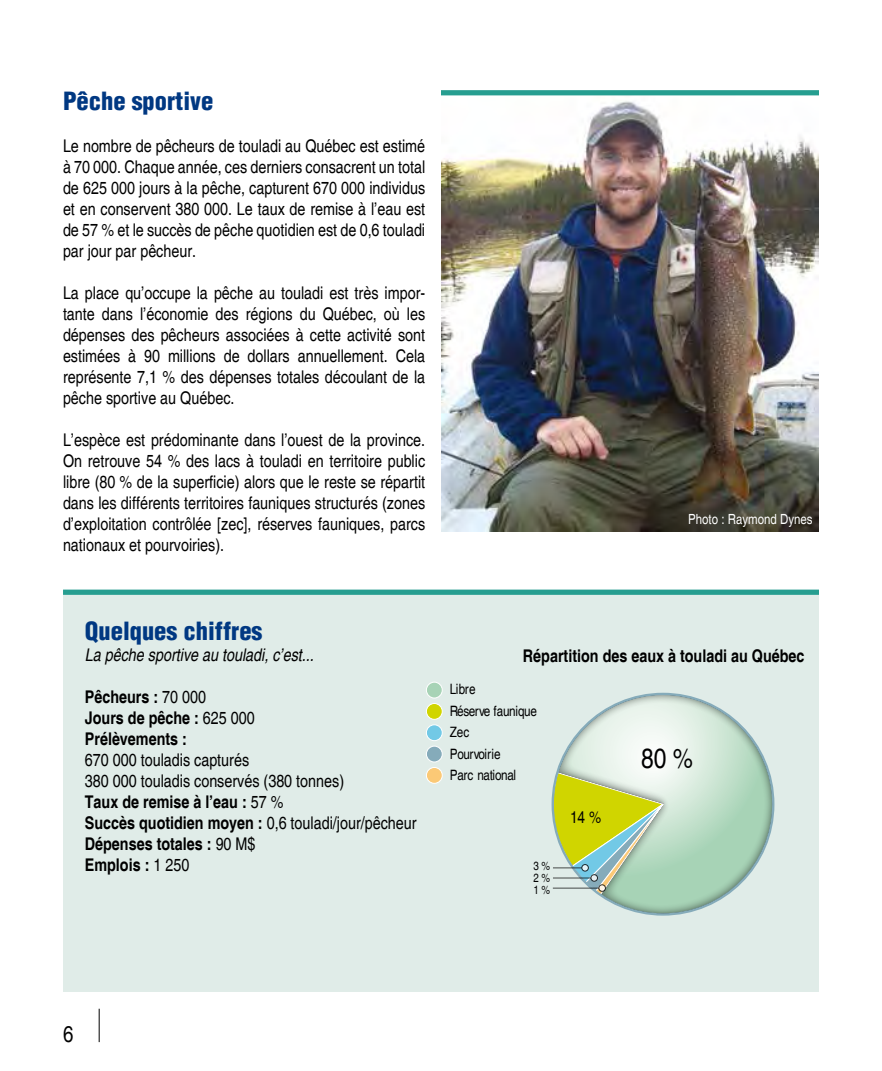
<style>
.page{position:relative;width:882px;height:1071px;background:#fff}
.page>*{position:absolute;margin:0;border:0;box-sizing:border-box;transform-origin:0 0}
.t1{font:condensed 27.82px "Helvetica";color:#000}
.t2{font:900 condensed 24.5px "Helvetica";color:#003882}
.t3{font:condensed 22.75px "Helvetica";color:#000}
.t4{font:condensed 17.5px/21px "Helvetica";color:#000;text-align:justify}
.t5{font:700 condensed 17.5px/21px "Helvetica";color:#000}
.t6{font:italic condensed 17.5px "Helvetica";color:#000}
.t7{font:condensed 16.62px "Helvetica";color:#000}
.t8{font:condensed 14.35px/21.3px "Helvetica";letter-spacing:-.025em;color:#000}
.t9{font:condensed 14px "Helvetica";color:#fff}
.t10{font:condensed 11.9px/11.9px "Helvetica";color:#000;text-align:justify}
.s1{font-weight:400}
.s2{font-weight:700}
</style>
<div class="page">
<hr style="left:99px;top:1009px;width:1px;height:33px;background:#000">
<img style="left:441px;top:95px;width:378px;height:437px">
<div style="left:441px;top:90px;width:378px;height:5px;background:#269e90"></div>
<div style="left:63px;top:592px;width:756px;height:400px;background:#e0ece8"></div>
<div style="left:63px;top:590px;width:756px;height:5px;background:#269e90"></div>
<svg style="left:557px;top:694px;width:216px;height:219px"></svg>
<svg style="left:551px;top:772px;width:113px;height:123px"></svg>
<div style="left:599px;top:885px;width:7px;height:7px;border:1px solid #000;border-radius:50%"></div>
<div style="left:426px;top:682px;width:16px;height:16px;background:#a7d3b6;border-radius:50%"></div>
<div style="left:426px;top:682px;width:17px;height:16px;border:1px solid #fff;border-radius:50%"></div>
<div style="left:426px;top:703px;width:16px;height:16px;background:#d0d500;border-radius:50%"></div>
<div style="left:426px;top:703px;width:17px;height:17px;border:1px solid #fff;border-radius:50%"></div>
<div style="left:426px;top:725px;width:16px;height:16px;background:#72c9e6;border-radius:50%"></div>
<div style="left:426px;top:725px;width:17px;height:16px;border:1px solid #fff;border-radius:50%"></div>
<div style="left:426px;top:746px;width:16px;height:16px;background:#85abba;border-radius:50%"></div>
<div style="left:426px;top:746px;width:17px;height:16px;border:1px solid #fff;border-radius:50%"></div>
<div style="left:426px;top:767px;width:16px;height:16px;background:#fbc976;border-radius:50%"></div>
<div style="left:426px;top:767px;width:17px;height:17px;border:1px solid #fff;border-radius:50%"></div>
<h2 class="t2" style="left:63px;top:85px;width:152px">Pêche sportive</h2>
<p class="t4" style="left:63px;top:135px;width:364px">Le nombre de pêcheurs de touladi au Québec est estimé à 70 000. Chaque année, ces derniers consacrent un total de 625 000 jours à la pêche, capturent 670 000 individus et en conservent 380 000. Le taux de remise à l’eau est de 57 % et le succès de pêche quotidien est de 0,6 touladi par jour par pêcheur.</p>
<p class="t4" style="left:63px;top:282px;width:364px">La place qu’occupe la pêche au touladi est très impor&shy;tante dans l’économie des régions du Québec, où les dépenses des pêcheurs associées à cette activité sont estimées à 90 millions de dollars annuellement. Cela représente 7,1 % des dépenses totales découlant de la pêche sportive au Québec.</p>
<p class="t4" style="left:63px;top:429px;width:364px">L’espèce est prédominante dans l’ouest de la province.<br>On retrouve 54 % des lacs à touladi en territoire public libre (80 % de la superficie) alors que le reste se répartit dans les différents territoires fauniques structurés (zones d’exploitation contrôlée [zec], réserves fauniques, parcs nationaux et pourvoiries).</p>
<p class="t9" style="left:688px;top:511px;width:126px">Photo : Raymond Dynes</p>
<h2 class="t2" style="left:85px;top:616px;width:179px">Quelques chiffres</h2>
<p class="t6" style="left:85px;top:644px;width:230px">La pêche sportive au touladi, c’est...</p>
<p class="t5" style="left:85px;top:686px;width:171px">Pêcheurs : <span class="s1">70 000<br></span>Jours de pêche : <span class="s1">625 000<br></span>Prélèvements :</p>
<p class="t4" style="left:85px;top:749px;width:333px;text-align:left">670 000 touladis capturés<br>380 000 touladis conservés (380 tonnes)<br><span class="s2">Taux de remise à l’eau :</span> 57 %<br><span class="s2">Succès quotidien moyen :</span> 0,6 touladi/jour/pêcheur<br><span class="s2">Dépenses totales :</span> 90 M$<br><span class="s2">Emplois :</span> 1 250</p>
<h1 class="t1" style="left:641px;top:742px;width:53px">80 %</h1>
<p class="t5" style="left:523px;top:645px;width:283px">Répartition des eaux à touladi au Québec</p>
<p class="t8" style="left:450px;top:679px;width:89px">Libre<br>Réserve faunique<br>Zec<br>Pourvoirie<br>Parc national</p>
<p class="t7" style="left:570px;top:807px;width:33px">14 %</p>
<p class="t10" style="left:534px;top:860px;width:18px">3 % 2 % 1 %</p>
<h3 class="t3" style="left:63px;top:1021px;width:12px">6</h3>
</div>
